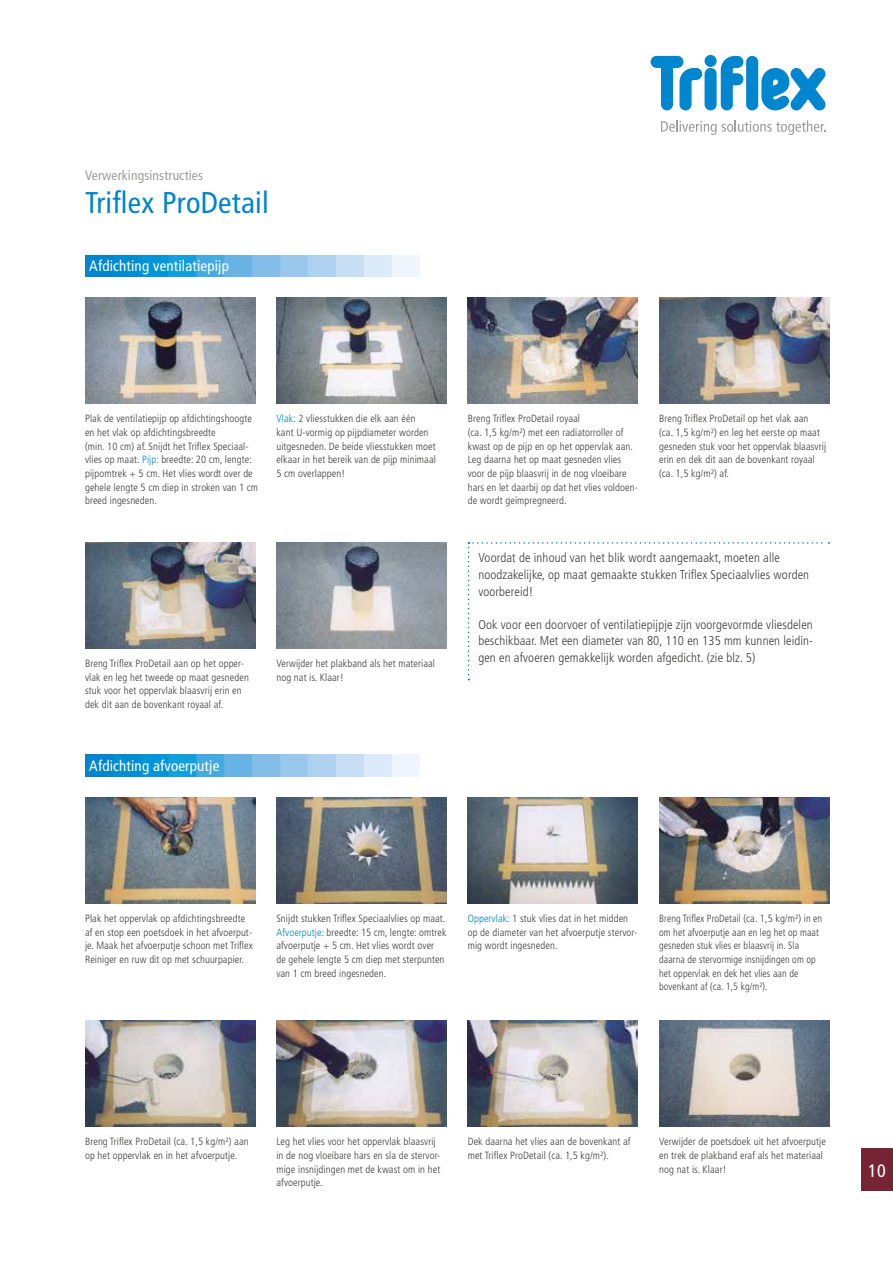
<style>
.page{position:relative;width:893px;height:1263px;background:#fff}
.page>*{position:absolute;margin:0;border:0;box-sizing:border-box;transform-origin:0 0}
.t1{font:condensed 30px "Frutiger LT Pro";letter-spacing:.01em;color:#0084ca}
.t2{font:condensed 18px "Frutiger LT Pro";color:#fff}
.t3{font:condensed 15px "Frutiger LT Pro";letter-spacing:.01em;color:#fff}
.t4{font:condensed 13.5px "Frutiger LT Pro";letter-spacing:.01em;color:#9d9d9c}
.t5{font:300 condensed 12.75px/16.6px "Frutiger LT Pro";letter-spacing:.01em;color:#3c3c3b}
.t6{font:300 condensed 10.5px/13.6px "Frutiger LT Pro";letter-spacing:.01em;color:#3c3c3b}
.t7{font:300 condensed 10.5px/13.6px "Frutiger LT Pro";letter-spacing:.01em;color:#3c3c3b;scale:.95 1}
.s1{color:#0084ca}
</style>
<div class="page">
<svg style="left:651px;top:56px;width:51px;height:54px"></svg>
<div style="left:705px;top:68px;width:12px;height:42px;background:#0086ce;border-radius:6px"></div>
<div style="left:704px;top:55px;width:13px;height:12px;background:#0086ce;border-radius:50%"></div>
<svg style="left:721px;top:56px;width:22px;height:54px"></svg>
<svg style="left:761px;top:67px;width:64px;height:44px"></svg>
<div style="left:746px;top:56px;width:12px;height:54px;background:#0086ce;border-radius:6px"></div>
<svg style="left:661px;top:120px;width:164px;height:15px"></svg>
<img style="left:85px;top:755px;width:334px;height:21px">
<img style="left:85px;top:255px;width:334px;height:21px">
<div style="left:861px;top:1148px;width:32px;height:43px;background:#752434"></div>
<img style="left:276px;top:797px;width:170px;height:107px">
<img style="left:85px;top:797px;width:170px;height:107px">
<img style="left:468px;top:797px;width:170px;height:107px">
<img style="left:659px;top:797px;width:170px;height:107px">
<img style="left:276px;top:1020px;width:170px;height:107px">
<img style="left:85px;top:1020px;width:170px;height:107px">
<img style="left:659px;top:1020px;width:170px;height:107px">
<img style="left:468px;top:1020px;width:170px;height:107px">
<img style="left:276px;top:298px;width:170px;height:106px">
<img style="left:85px;top:298px;width:170px;height:106px">
<img style="left:468px;top:298px;width:170px;height:106px">
<img style="left:659px;top:298px;width:170px;height:106px">
<img style="left:276px;top:542px;width:170px;height:106px">
<img style="left:85px;top:542px;width:170px;height:106px">
<svg style="left:468px;top:542px;width:361px;height:138px"></svg>
<p class="t4" style="left:85px;top:168px;width:120px">Verwerkingsinstructies</p>
<h1 class="t1" style="left:85px;top:185px;width:185px">Triflex ProDetail</h1>
<h3 class="t3" style="left:89px;top:257px;width:141px">Afdichting ventilatiepijp</h3>
<p class="t6" style="left:85px;top:412px;width:174px">Plak de ventilatiepijp op afdichtingshoogte en het vlak op afdichtingsbreedte<br>(min. 10 cm) af. Snijdt het Triflex Speciaal&shy;vlies op maat. <span class="s1">Pijp:</span> breedte: 20 cm, lengte: pijpomtrek + 5 cm. Het vlies wordt over de gehele lengte 5 cm diep in stroken van 1 cm breed ingesneden.</p>
<p class="t6" style="left:276px;top:412px;width:161px"><span class="s1">Vlak:</span> 2 vliesstukken die elk aan één<br>kant U-vormig op pijpdiameter worden uitgesneden. De beide vliesstukken moet elkaar in het bereik van de pijp minimaal 5 cm overlappen!</p>
<p class="t6" style="left:468px;top:412px;width:172px">Breng Triflex ProDetail royaal<br>(ca. 1,5 kg/m²) met een radiatorroller of kwast op de pijp en op het oppervlak aan.<br>Leg daarna het op maat gesneden vlies voor de pijp blaasvrij in de nog vloeibare hars en let daarbij op dat het vlies voldoen&shy;de wordt geïmpregneerd.</p>
<p class="t6" style="left:659px;top:412px;width:169px">Breng Triflex ProDetail op het vlak aan<br>(ca. 1,5 kg/m²) en leg het eerste op maat gesneden stuk voor het oppervlak blaasvrij erin en dek dit aan de bovenkant royaal (ca. 1,5 kg/m²) af.</p>
<p class="t6" style="left:85px;top:657px;width:165px">Breng Triflex ProDetail aan op het opper&shy;vlak en leg het tweede op maat gesneden stuk voor het oppervlak blaasvrij erin en dek dit aan de bovenkant royaal af.</p>
<h3 class="t3" style="left:89px;top:757px;width:132px">Afdichting afvoerputje</h3>
<p class="t6" style="left:276px;top:657px;width:160px">Verwijder het plakband als het materiaal nog nat is. Klaar!</p>
<p class="t5" style="left:478px;top:550px;width:332px">Voordat de inhoud van het blik wordt aangemaakt, moeten alle noodzakelijke, op maat gemaakte stukken Triflex Speciaalvlies worden voorbereid!</p>
<p class="t5" style="left:478px;top:616px;width:336px;text-align:justify">Ook voor een doorvoer of ventilatiepijpje zijn voorgevormde vliesdelen beschikbaar. Met een diameter van 80, 110 en 135 mm kunnen leidin&shy;gen en afvoeren gemakkelijk worden afgedicht. (zie blz. 5)</p>
<p class="t6" style="left:85px;top:912px;width:169px">Plak het oppervlak op afdichtingsbreedte af en stop een poetsdoek in het afvoerput&shy;je. Maak het afvoerputje schoon met Triflex Reiniger en ruw dit op met schuurpapier.</p>
<p class="t6" style="left:276px;top:912px;width:172px">Snijdt stukken Triflex Speciaalvlies op maat.<br><span class="s1">Afvoerputje:</span> breedte: 15 cm, lengte: omtrek afvoerputje + 5 cm. Het vlies wordt over<br>de gehele lengte 5 cm diep met sterpunten van 1 cm breed ingesneden.</p>
<p class="t7" style="left:659px;top:912px;width:173px">Breng Triflex ProDetail (ca. 1,5 kg/m²) in en om het afvoerputje aan en leg het op maat gesneden stuk vlies er blaasvrij in. Sla daarna de stervormige insnijdingen om op het oppervlak en dek het vlies aan de bovenkant af (ca. 1,5 kg/m²).</p>
<p class="t6" style="left:468px;top:912px;width:171px"><span class="s1">Oppervlak:</span> 1 stuk vlies dat in het midden op de diameter van het afvoerputje stervor&shy;mig wordt ingesneden.</p>
<p class="t6" style="left:85px;top:1135px;width:165px">Breng Triflex ProDetail (ca. 1,5 kg/m²) aan op het oppervlak en in het afvoerputje.</p>
<p class="t6" style="left:276px;top:1135px;width:165px">Leg het vlies voor het oppervlak blaasvrij in de nog vloeibare hars en sla de stervor&shy;mige insnijdingen met de kwast om in het afvoerputje.</p>
<p class="t6" style="left:468px;top:1135px;width:164px">Dek daarna het vlies aan de bovenkant af met Triflex ProDetail (ca. 1,5 kg/m²).</p>
<p class="t6" style="left:659px;top:1135px;width:168px">Verwijder de poetsdoek uit het afvoerputje en trek de plakband eraf als het materiaal nog nat is. Klaar!</p>
<h2 class="t2" style="left:868px;top:1160px;width:19px">10</h2>
</div>
